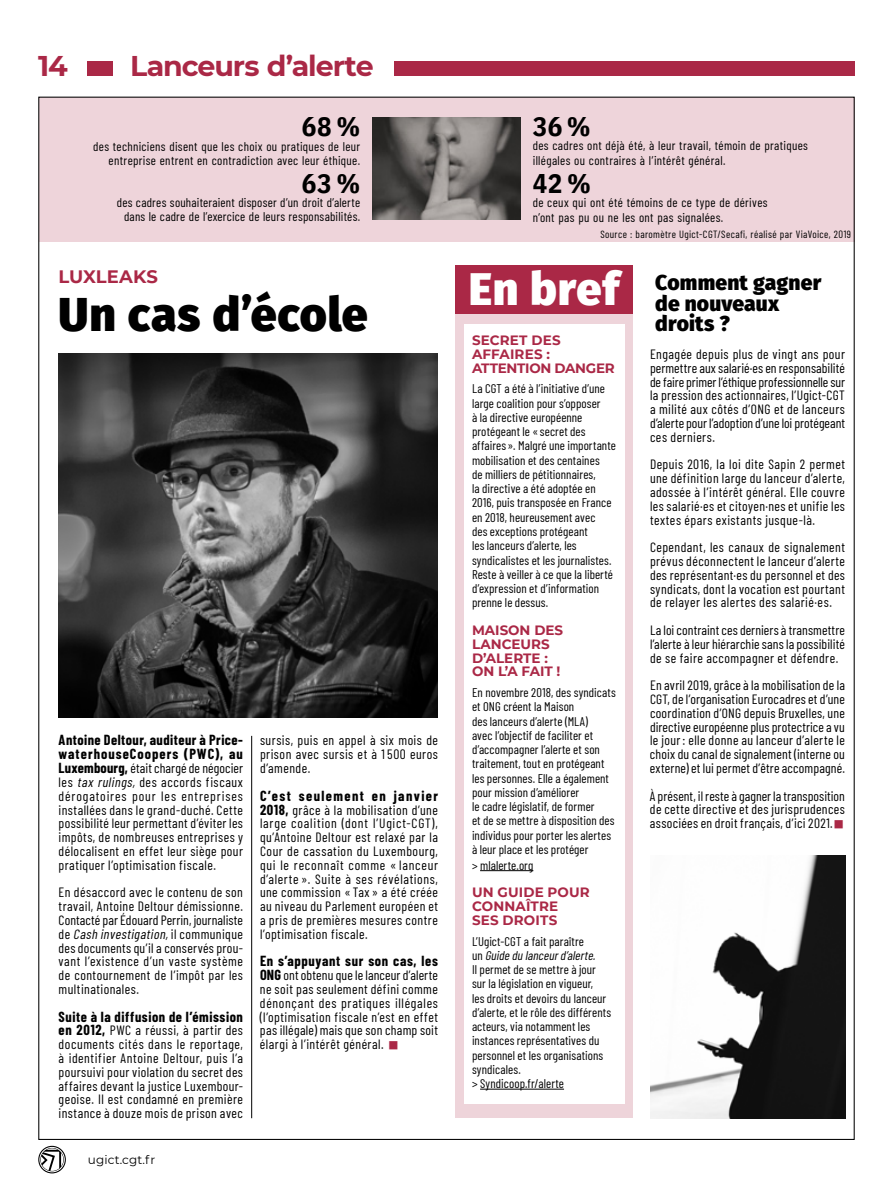
<style>
.page{position:relative;width:893px;height:1191px;background:#fff}
.page>*{position:absolute;margin:0;border:0;box-sizing:border-box;transform-origin:0 0}
.t1{font:900 46.5px "Fira Sans";letter-spacing:.015em;color:#000}
.t2{font:900 45px "Fira Sans";letter-spacing:.015em;color:#fff}
.t3{font:700 28.5px "Montserrat";color:#aa2846}
.t4{font:700 27px "IBM Plex Sans Cond";letter-spacing:.03em;color:#000}
.t5{font:900 21px/20.7px "Fira Sans";letter-spacing:.01em;color:#000}
.t6{font:700 18px "Montserrat";color:#aa2846}
.t7{font:700 14.25px/13.8px "Barlow Condensed";letter-spacing:.045em;color:#000}
.t8{font:700 14.25px "Barlow Condensed";letter-spacing:.095em;color:#000}
.t9{font:13.5px/13.8px "Barlow Condensed";letter-spacing:.03em;color:#000;text-align:justify}
.t10{font:700 13.5px/13.8px "Montserrat";letter-spacing:.005em;color:#aa2846}
.t11{font:12.6px/14.2px "Barlow Condensed";letter-spacing:.01em;color:#000}
.t12{font:12.6px/14.2px "Barlow Condensed";letter-spacing:.03em;color:#000}
.t13{font:12px "Montserrat";letter-spacing:.01em;color:#000}
.t14{font:10.5px "Barlow Condensed";letter-spacing:.035em;color:#000}
.s1{font-weight:700;font-size:14.25px}
.s2{font-style:italic}
.s3{font-family:"Montserrat";font-size:21px;color:#aa2846}
</style>
<div class="page">
<div style="left:39px;top:97px;width:815px;height:145px;background:#eed4da"></div>
<div style="left:455px;top:310px;width:178px;height:808px;background:linear-gradient(to right,#eed4da,#eed4da)"></div>
<img style="left:59px;top:353px;width:379px;height:365px">
<img style="left:373px;top:117px;width:147px;height:103px">
<img style="left:650px;top:856px;width:195px;height:262px">
<div style="left:394px;top:62px;width:461px;height:14px;background:#aa2846"></div>
<div style="left:87px;top:62px;width:26px;height:14px;background:#aa2846"></div>
<hr style="left:251px;top:736px;width:1px;height:382px;background:#000">
<div style="left:463px;top:324px;width:161px;height:780px;background:#fff"></div>
<hr style="left:480px;top:870px;width:53px;height:1px;background:#000">
<hr style="left:480px;top:1088px;width:84px;height:1px;background:#000">
<div style="left:455px;top:266px;width:178px;height:48px;background:#aa2846"></div>
<div style="left:38px;top:1145px;width:28px;height:28px;border:3px solid #000;border-radius:50%"></div>
<svg style="left:38px;top:1148px;width:24px;height:26px"></svg>
<div style="left:40px;top:1147px;width:25px;height:25px;border:1px solid #fff;border-radius:50%"></div>
<h3 class="t3" style="left:38px;top:45px;width:31px">14</h3>
<h3 class="t3" style="left:130px;top:45px;width:245px">LANCEURS D’ALERTE</h3>
<h3 class="t4" style="left:302px;top:105px;width:60px">68%</h3>
<p class="t11" style="left:93px;top:138px;width:268px;text-align:right">des techniciens disent que les choix ou pratiques de leur entreprise entrent en contradiction avec leur éthique.</p>
<h3 class="t4" style="left:302px;top:162px;width:60px">63%</h3>
<p class="t11" style="left:117px;top:194px;width:245px;text-align:center">des cadres souhaiteraient disposer d’un droit d’alerte dans le cadre de l’exercice de leurs responsabilités.</p>
<h3 class="t4" style="left:533px;top:105px;width:60px">36%</h3>
<p class="t11" style="left:533px;top:138px;width:277px">des cadres ont déjà été, à leur travail, témoin de pratiques illégales ou contraires à l’intérêt général.</p>
<h3 class="t4" style="left:533px;top:162px;width:60px">42%</h3>
<p class="t12" style="left:533px;top:195px;width:236px">de ceux qui ont été témoins de ce type de dérives n’ont pas pu ou ne les ont pas signalées.</p>
<p class="t14" style="left:600px;top:227px;width:252px">Source : baromètre Ugict-CGT/Secafi, réalisé par ViaVoice, 2019</p>
<h3 class="t6" style="left:59px;top:264px;width:99px">LUXLEAKS</h3>
<h3 class="t5" style="left:655px;top:270px;width:168px">Comment gagner de nouveaux droits ?</h3>
<h2 class="t2" style="left:469px;top:249px;width:152px">En bref</h2>
<h1 class="t1" style="left:59px;top:273px;width:311px">Un cas d’école</h1>
<p class="t7" style="left:59px;top:732px;width:186px">Antoine Deltour, auditeur à Price&shy;waterhouseCoopers (PWC), au</p>
<p class="t9" style="left:59px;top:760px;width:186px"><span class="s1">Luxembourg,</span> était chargé de négocier les <span class="s2">tax rulings,</span> des accords fiscaux dérogatoires pour les entreprises installées dans le grand-duché. Cette possibilité leur permettant d’éviter les impôts, de nombreuses entreprises y délocalisent en effet leur siège pour pratiquer l’optimisation fiscale.</p>
<p class="t9" style="left:59px;top:884px;width:186px">En désaccord avec le contenu de son travail, Antoine Deltour démissionne.<br>Contacté par Édouard Perrin, journaliste d e <span class="s2">Cash investigation,</span>i l c o m m u n i q u e des documents qu’il a conservés prou&shy;vant l’existence d’un vaste système de contournement de l’impôt par les multinationales.</p>
<p class="t7" style="left:59px;top:1008px;width:186px">Suite à la diffusion de l’émission</p>
<p class="t9" style="left:59px;top:1022px;width:186px"><span class="s1">en 2012,</span> PWC a réussi, à partir des documents cités dans le reportage, à identifier Antoine Deltour, puis l’a poursuivi pour violation du secret des affaires devant la justice Luxembour&shy;geoise. Il est condamné en première instance à douze mois de prison avec</p>
<p class="t13" style="left:88px;top:1151px;width:69px">ugict.cgt.fr</p>
<p class="t9" style="left:260px;top:732px;width:179px">sursis, puis en appel à six mois de prison avec sursis et à 1 500 euros d’amende.</p>
<p class="t8" style="left:260px;top:785px;width:179px">C’est seulement en janvier</p>
<p class="t9" style="left:260px;top:801px;width:179px"><span class="s1">2018,</span> grâce à la mobilisation d’une large coalition (dont l’Ugict-CGT), qu’Antoine Deltour est relaxé par la Cour de cassation du Luxembourg, qui le reconnaît comme « lanceur d’alerte ». Suite à ses révélations, une commission « Tax » a été créée au niveau du Parlement européen et a pris de premières mesures contre l’optimisation fiscale.</p>
<p class="t7" style="left:260px;top:953px;width:179px">En s’appuyant sur son cas, les</p>
<p class="t9" style="left:260px;top:967px;width:180px"><span class="s1">ONG</span> ont obtenu que le lanceur d’alerte ne soit pas seulement défini comme dénonçant des pratiques illégales (l’optimisation fiscale n’est en effet pas illégale) mais que son champ soit élargi à l’intérêt général. <span class="s3">■</span></p>
<p class="t10" style="left:472px;top:333px;width:140px">SECRET DES<br>AFFAIR ES :<br>ATTENTION DANGER</p>
<p class="t11" style="left:472px;top:381px;width:145px">La CGT a été à l’initiative d’une large coalition pour s’opposer<br>à la directive européenne protégeant le «secret des affaires». Malgré une importante mobilisation et des centaines<br>de milliers de pétitionnaires,<br>la directive a été adoptée en<br>2016, puis transposée en France en 2018, heureusement avec<br>des exceptions protégeant<br>les lanceurs d’alerte, les syndicalistes et les journalistes.<br>Reste à veiller à ce que la liberté d’expression et d’information prenne le dessus.</p>
<p class="t10" style="left:472px;top:622px;width:91px">MAISON DES<br>LANCEURS<br>D’ALERTE :<br>ON L’A FAIT !</p>
<p class="t11" style="left:472px;top:684px;width:145px">En novembre 2018, des syndicats et ONG créent la Maison<br>des lanceurs d’alerte (MLA)<br>avec l’objectif de faciliter et d’accompagner l’alerte et son traitement, tout en protégeant les personnes. Elle a également pour mission d’améliorer<br>le cadre législatif, de former<br>et de se mettre à disposition des individus pour porter les alertes à leur place et les protéger</p>
<p class="t11" style="left:472px;top:857px;width:63px">&gt; mlalerte.org</p>
<p class="t10" style="left:472px;top:885px;width:115px">UN GUIDE POUR<br>CONNAÎTR E<br>SES DROITS</p>
<p class="t11" style="left:472px;top:933px;width:141px">L’Ugict-CGT a fait paraître<br>u n <span class="s2">Guidedulanceurd’alerte.<br></span>Il permet de se mettre à jour sur la législation en vigueur,<br>les droits et devoirs du lanceur d’alerte, et le rôle des différents acteurs, via notamment les instances représentatives du personnel et les organisations syndicales.<br>&gt; Syndicoop.fr/alerte</p>
<p class="t9" style="left:650px;top:346px;width:197px">Engagée depuis plus de vingt ans pour permettre aux salarié·es en responsabilité de faire primer l’éthique professionnelle sur la pression des actionnaires, l’Ugict-CGT a milité aux côtés d’ONG et de lanceurs d’alerte pour l’adoption d’une loi protégeant ces derniers.</p>
<p class="t9" style="left:650px;top:456px;width:196px">Depuis 2016, la loi dite Sapin 2 permet une définition large du lanceur d’alerte, adossée à l’intérêt général. Elle couvre les salarié·es et citoyen·nes et unifie les textes épars existants jusque-là.</p>
<p class="t9" style="left:650px;top:539px;width:197px">Cependant, les canaux de signalement prévus déconnectent le lanceur d’alerte des représentant·es du personnel et des syndicats, dont la vocation est pourtant de relayer les alertes des salarié·es.</p>
<p class="t9" style="left:650px;top:622px;width:197px">La loi contraint ces derniers à transmettre l’alerte à leur hiérarchie sans la possibilité de se faire accompagner et défendre.</p>
<p class="t9" style="left:650px;top:677px;width:197px">En avril 2019, grâce à la mobilisation de la CGT, de l’organisation Eurocadres et d’une coordination d’ONG depuis Bruxelles, une directive européenne plus protectrice a vu le jour : elle donne au lanceur d’alerte le choix du canal de signalement (interne ou externe) et lui permet d’être accompagné.</p>
<p class="t9" style="left:650px;top:788px;width:196px">À présent, il reste à gagner la transposition de cette directive et des jurisprudences associées en droit français, d’ici 2021.<span class="s3">■</span></p>
</div>
